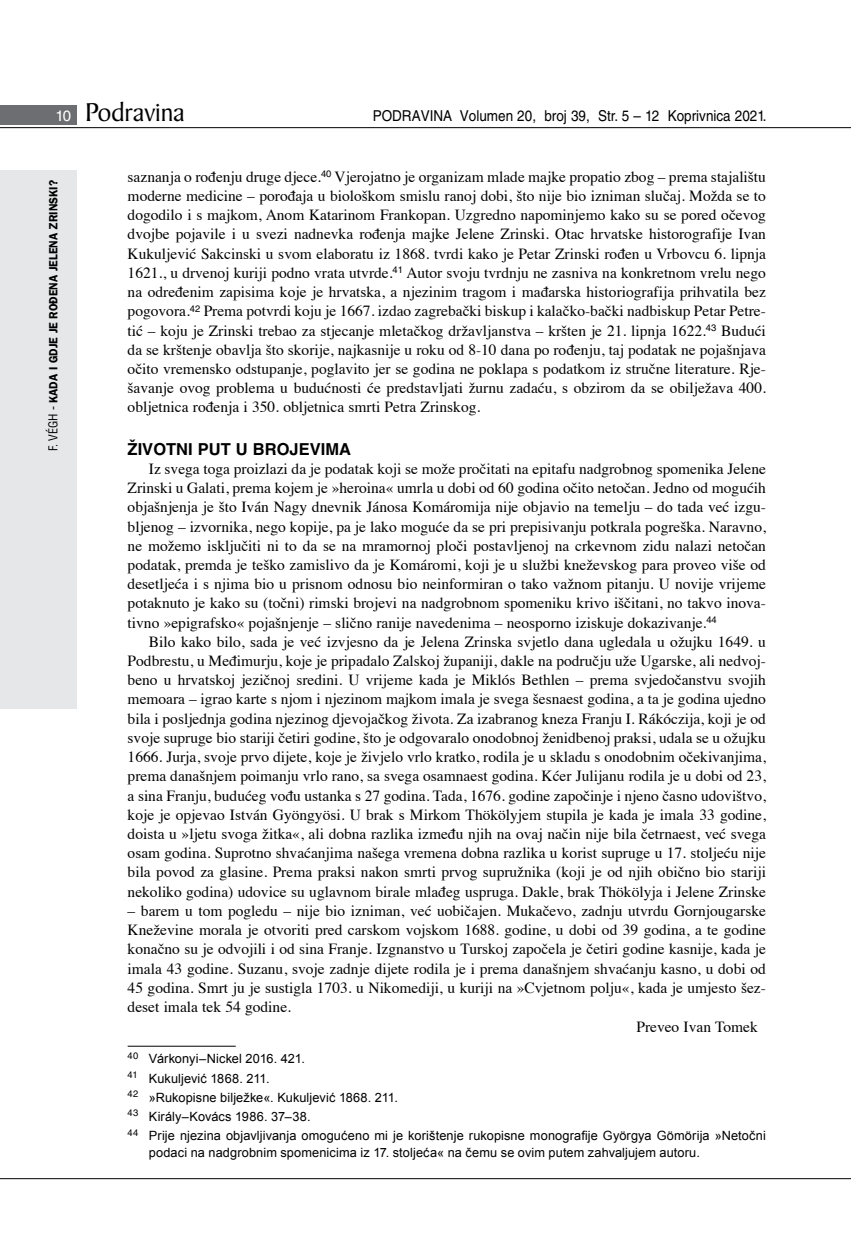
<style>
.page{position:relative;width:851px;height:1234px;background:#fff}
.page>*{position:absolute;margin:0;border:0;box-sizing:border-box;transform-origin:0 0}
.t1{font:27.6px "Baker Signet BT";color:#000}
.t2{font:700 16.5px "Helvetica LT Skin 29";color:#000}
.t3{font:15.45px/19.2px "Times";color:#000;text-align:justify}
.t4{font:15px "Helvetica LT Skin 29";color:#000;scale:.9 1}
.t5{font:12.75px/19.2px "Arial";letter-spacing:.01em;color:#000}
.t6{font:600 12px "ITC Franklin Gothic Skin 29";letter-spacing:-.005em;color:#000;scale:.95 1}
.s1{font-family:"Helvetica LT Skin 29";font-size:15px;color:#fff}
.s2{font-family:"Helvetica LT Skin 29";font-weight:400;font-stretch:condensed}
</style>
<div class="page">
<div style="left:0;top:170px;width:77px;height:538px;background:#e6e7e8"></div>
<div style="left:0;top:105px;width:77px;height:19px;background:#6d6e71"></div>
<hr style="left:0;top:127px;width:850px;height:1px;background:#000">
<hr style="left:0;top:1177px;width:850px;height:1px;background:#000">
<hr style="left:128px;top:1045px;width:108px;height:1px;background:#000">
<h1 class="t1" style="left:55px;top:95px;width:131px"><span class="s1">10</span> Podravina</h1>
<p class="t4" style="left:372px;top:107px;width:439px">PODRAVINA Volumen 20, broj 39, Str. 5 – 12 Koprivnica 2021.</p>
<p class="t6" style="left:46px;top:450px;width:286px;rotate:-90deg"><span class="s2">F. VÉGH -</span> KADA I GDJE JE ROĐENA JELENA ZRINSKI?</p>
<p class="t3" style="left:128px;top:166px;width:639px">saznanja o rođenju druge djece.<sup>40</sup> Vjerojatno je organizam mlade majke propatio zbog – prema stajalištu moderne medicine – porođaja u biološkom smislu ranoj dobi, što nije bio izniman slučaj. Možda se to dogodilo i s majkom, Anom Katarinom Frankopan. Uzgredno napominjemo kako su se pored očevog dvojbe pojavile i u svezi nadnevka rođenja majke Jelene Zrinski. Otac hrvatske historografije Ivan Kukuljević Sakcinski u svom elaboratu iz 1868. tvrdi kako je Petar Zrinski rođen u Vrbovcu 6. lipnja 1621., u drvenoj kuriji podno vrata utvrde.<sup>41</sup> Autor svoju tvrdnju ne zasniva na konkretnom vrelu nego na određenim zapisima koje je hrvatska, a njezinim tragom i mađarska historiografija prihvatila bez pogovora.<sup>42</sup> Prema potvrdi koju je 1667. izdao zagrebački biskup i kalačko-bački nadbiskup Petar Petre&shy;tić – koju je Zrinski trebao za stjecanje mletačkog državljanstva – kršten je 21. lipnja 1622.<sup>43</sup> Budući da se krštenje obavlja što skorije, najkasnije u roku od 8-10 dana po rođenju, taj podatak ne pojašnjava očito vremensko odstupanje, poglavito jer se godina ne poklapa s podatkom iz stručne literature. Rje&shy;šavanje ovog problema u budućnosti će predstavljati žurnu zadaću, s obzirom da se obilježava 400. obljetnica rođenja i 350. obljetnica smrti Petra Zrinskog.</p>
<p class="t2" style="left:128px;top:438px;width:225px">ŽIVOTNI PUT U BROJEVIMA</p>
<p class="t3" style="left:128px;top:457px;width:639px;text-indent:21px">Iz svega toga proizlazi da je podatak koji se može pročitati na epitafu nadgrobnog spomenika Jelene Zrinski u Galati, prema kojem je »heroina« umrla u dobi od 60 godina očito netočan. Jedno od mogućih objašnjenja je što Iván Nagy dnevnik Jánosa Komáromija nije objavio na temelju – do tada već izgu&shy;bljenog – izvornika, nego kopije, pa je lako moguće da se pri prepisivanju potkrala pogreška. Naravno, ne možemo isključiti ni to da se na mramornoj ploči postavljenoj na crkevnom zidu nalazi netočan podatak, premda je teško zamislivo da je Komáromi, koji je u službi kneževskog para proveo više od desetljeća i s njima bio u prisnom odnosu bio neinformiran o tako važnom pitanju. U novije vrijeme potaknuto je kako su (točni) rimski brojevi na nadgrobnom spomeniku krivo iščitani, no takvo inova&shy;tivno »epigrafsko« pojašnjenje – slično ranije navedenima – neosporno iziskuje dokazivanje.<sup>44</sup></p>
<p class="t3" style="left:128px;top:630px;width:639px;text-indent:21px">Bilo kako bilo, sada je već izvjesno da je Jelena Zrinska svjetlo dana ugledala u ožujku 1649. u Podbrestu, u Međimurju, koje je pripadalo Zalskoj županiji, dakle na području uže Ugarske, ali nedvoj&shy;beno u hrvatskoj jezičnoj sredini. U vrijeme kada je Miklós Bethlen – prema svjedočanstvu svojih memoara – igrao karte s njom i njezinom majkom imala je svega šesnaest godina, a ta je godina ujedno bila i posljednja godina njezinog djevojačkog života. Za izabranog kneza Franju I. Rákóczija, koji je od svoje supruge bio stariji četiri godine, što je odgovaralo onodobnoj ženidbenoj praksi, udala se u ožujku 1666. Jurja, svoje prvo dijete, koje je živjelo vrlo kratko, rodila je u skladu s onodobnim očekivanjima, prema današnjem poimanju vrlo rano, sa svega osamnaest godina. Kćer Julijanu rodila je u dobi od 23, a sina Franju, budućeg vođu ustanka s 27 godina. Tada, 1676. godine započinje i njeno časno udovištvo, koje je opjevao István Gyöngyösi. U brak s Mirkom Thökölyjem stupila je kada je imala 33 godine, doista u »ljetu svoga žitka«, ali dobna razlika između njih na ovaj način nije bila četrnaest, već svega osam godina. Suprotno shvaćanjima našega vremena dobna razlika u korist supruge u 17. stoljeću nije bila povod za glasine. Prema praksi nakon smrti prvog supružnika (koji je od njih obično bio stariji nekoliko godina) udovice su uglavnom birale mlađeg uspruga. Dakle, brak Thökölyja i Jelene Zrinske</p>
<p class="t3" style="left:128px;top:899px;width:639px">– barem u tom pogledu – nije bio izniman, već uobičajen. Mukačevo, zadnju utvrdu Gornjougarske Kneževine morala je otvoriti pred carskom vojskom 1688. godine, u dobi od 39 godina, a te godine konačno su je odvojili i od sina Franje. Izgnanstvo u Turskoj započela je četiri godine kasnije, kada je imala 43 godine. Suzanu, svoje zadnje dijete rodila je i prema današnjem shvaćanju kasno, u dobi od 45 godina. Smrt ju je sustigla 1703. u Nikomediji, u kuriji na »Cvjetnom polju«, kada je umjesto šez&shy;deset imala tek 54 godine.</p>
<p class="t5" style="left:128px;top:1049px;width:639px"><sup>40</sup> Várkonyi–Nickel 2016. 421.<br><sup>41</sup> Kukuljević 1868. 211.<br><sup>42</sup> »Rukopisne bilježke«. Kukuljević 1868. 211.<br><sup>43</sup> Király–Kovács 1986. 37–38.<br><sup>44</sup> Prije njezina objavljivanja omogućeno mi je korištenje rukopisne monografije Györgya Gömörija »Netočni</p>
<p class="t5" style="left:149px;top:1143px;width:552px">podaci na nadgrobnim spomenicima iz 17. stoljeća« na čemu se ovim putem zahvaljujem autoru.</p>
<p class="t3" style="left:636px;top:1015px;width:123px">Preveo Ivan Tomek</p>
</div>
